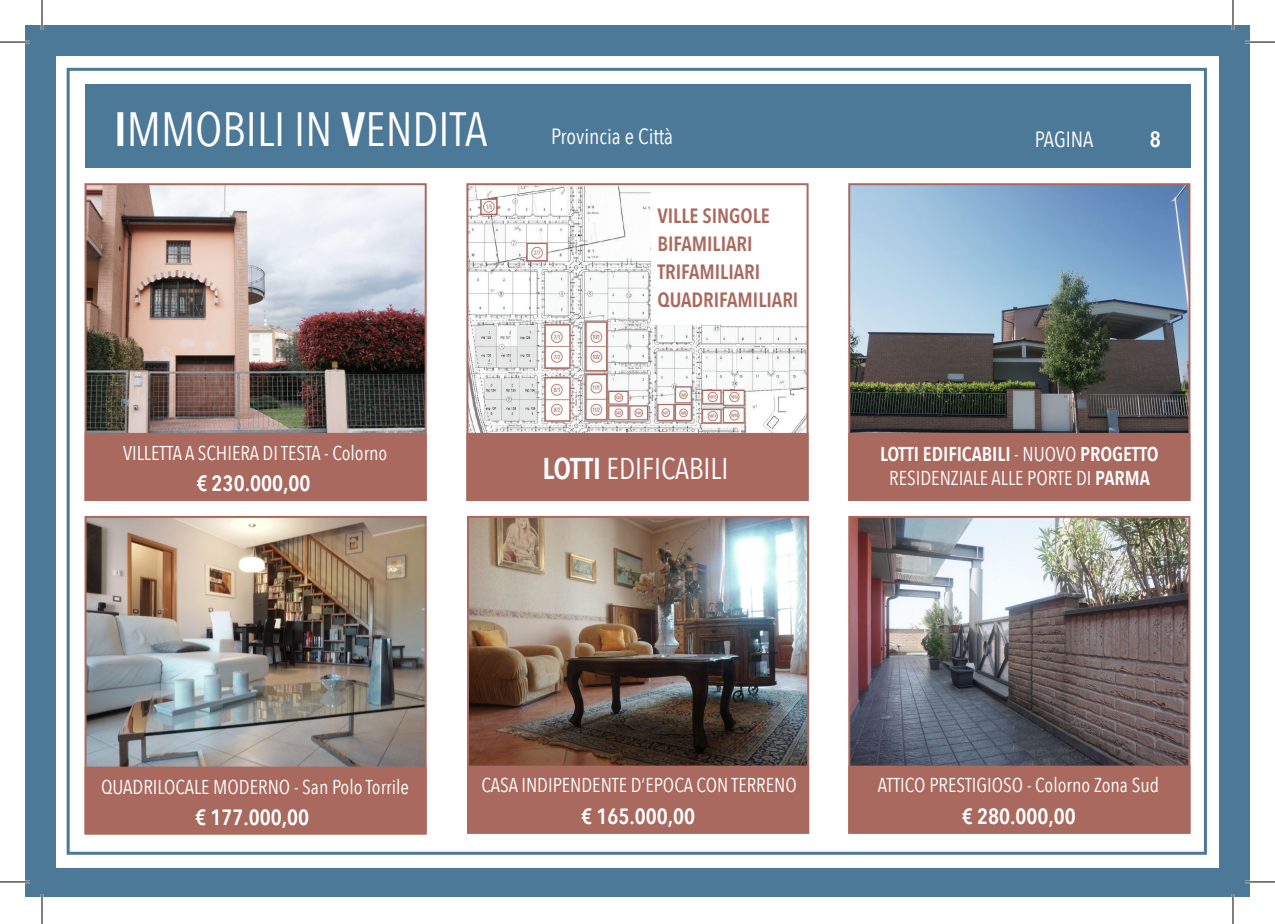
<style>
.page{position:relative;width:1275px;height:924px;background:#fff}
.page>*{position:absolute;margin:0;border:0;box-sizing:border-box;transform-origin:0 0}
.t1{font:48px "Avenir Next Condensed";color:#fff}
.t2{font:30px "Avenir Next Condensed";color:#fff}
.t3{font:600 22px "Avenir Next Condensed";color:#fff}
.t4{font:22px "Avenir Next Condensed";color:#fff}
.t5{font:600 20.6px "Avenir Next Condensed";color:#a9695e}
.t6{font:20px "Avenir Next Condensed";color:#fff}
.t7{font:600 20px "Avenir Next Condensed";color:#fff}
.s1{font-weight:600}
.s2{font-weight:400}
</style>
<div class="page">
<div style="left:25px;top:25px;width:1225px;height:870px;background:#4c7998"></div>
<div style="left:49px;top:49px;width:1177px;height:825px;background:#fff"></div>
<div style="left:42px;top:42px;width:1191px;height:839px;border:14px solid #4c7998"></div>
<div style="left:67px;top:68px;width:1140px;height:786px;background:#fff;border:3px solid #4c7998"></div>
<div style="left:85px;top:85px;width:1105px;height:83px;background:#4c7998"></div>
<img style="left:851px;top:186px;width:336px;height:246px">
<div style="left:848px;top:183px;width:342px;height:318px;border:2px solid #a9695e"></div>
<img style="left:469px;top:186px;width:336px;height:246px">
<div style="left:466px;top:183px;width:342px;height:318px;border:2px solid #a9695e"></div>
<img style="left:88px;top:518px;width:336px;height:248px">
<div style="left:85px;top:515px;width:342px;height:318px;border:2px solid #a9695e"></div>
<img style="left:88px;top:186px;width:336px;height:246px">
<div style="left:85px;top:183px;width:342px;height:318px;border:2px solid #a9695e"></div>
<img style="left:851px;top:518px;width:336px;height:247px">
<div style="left:848px;top:515px;width:342px;height:318px;border:2px solid #a9695e"></div>
<img style="left:470px;top:518px;width:336px;height:247px">
<div style="left:467px;top:515px;width:342px;height:318px;border:2px solid #a9695e"></div>
<div style="left:85px;top:766px;width:342px;height:68px;background:#a9695e;border:2px solid #a9695e"></div>
<div style="left:466px;top:432px;width:342px;height:69px;background:#a9695e;border:2px solid #a9695e"></div>
<div style="left:85px;top:432px;width:342px;height:69px;background:#a9695e;border:2px solid #a9695e"></div>
<div style="left:848px;top:432px;width:342px;height:69px;background:#a9695e;border:2px solid #a9695e"></div>
<div style="left:467px;top:765px;width:342px;height:68px;background:#a9695e;border:2px solid #a9695e"></div>
<div style="left:848px;top:765px;width:342px;height:68px;background:#a9695e;border:2px solid #a9695e"></div>
<div style="left:651px;top:186px;width:154px;height:138px;background:#fff"></div>
<hr style="left:0;top:41px;width:30px;height:2px;background:#fff">
<hr style="left:1245px;top:41px;width:30px;height:2px;background:#fff">
<hr style="left:0;top:880px;width:30px;height:2px;background:#fff">
<hr style="left:1245px;top:880px;width:30px;height:2px;background:#fff">
<hr style="left:41px;top:0;width:2px;height:30px;background:#fff">
<hr style="left:41px;top:893px;width:2px;height:30px;background:#fff">
<hr style="left:1231px;top:0;width:3px;height:30px;background:#fff">
<hr style="left:1231px;top:893px;width:3px;height:30px;background:#fff">
<hr style="left:0;top:42px;width:30px;height:1px;background:#000">
<hr style="left:1245px;top:42px;width:30px;height:1px;background:#000">
<hr style="left:0;top:881px;width:30px;height:1px;background:#000">
<hr style="left:1245px;top:881px;width:30px;height:1px;background:#000">
<hr style="left:42px;top:0;width:1px;height:30px;background:#000">
<hr style="left:42px;top:893px;width:1px;height:30px;background:#000">
<hr style="left:1232px;top:0;width:1px;height:30px;background:#000">
<hr style="left:1232px;top:893px;width:1px;height:30px;background:#000">
<p class="t1" style="left:114px;top:88px;width:375px"><span class="s1">I</span>MMOBILI IN <span class="s1">V</span>ENDITA</p>
<p class="t4" style="left:551px;top:118px;width:124px">Provincia e Città</p>
<p class="t4" style="left:1034px;top:121px;width:60px">PAGINA</p>
<p class="t3" style="left:1150px;top:121px;width:12px">8</p>
<p class="t5" style="left:657px;top:197px;width:114px">VILLE SINGOLE</p>
<p class="t5" style="left:657px;top:225px;width:97px">BIFAMILIARI</p>
<p class="t5" style="left:657px;top:253px;width:104px">TRIFAMILIARI</p>
<p class="t5" style="left:657px;top:281px;width:142px">QUADRIFAMILIARI</p>
<p class="t6" style="left:123px;top:435px;width:266px">VILLETTA A SCHIERA DI TESTA - Colorno</p>
<p class="t7" style="left:880px;top:436px;width:280px">LOTTI EDIFICABILI <span class="s2">- NUOVO</span> PROGETTO</p>
<p class="t6" style="left:889px;top:460px;width:262px">RESIDENZIALE ALLE PORTE DI <span class="s1">PARMA</span></p>
<p class="t2" style="left:542px;top:443px;width:187px"><span class="s1">LOTTI</span> EDIFICABILI</p>
<p class="t3" style="left:196px;top:464px;width:116px">€ 230.000,00</p>
<p class="t6" style="left:101px;top:769px;width:309px">QUADRILOCALE MODERNO - San Polo Torrile</p>
<p class="t3" style="left:195px;top:798px;width:116px">€ 177.000,00</p>
<p class="t6" style="left:481px;top:768px;width:317px">CASA INDIPENDENTE D’EPOCA CON TERRENO</p>
<p class="t6" style="left:877px;top:768px;width:283px">ATTICO PRESTIGIOSO - Colorno Zona Sud</p>
<p class="t3" style="left:581px;top:797px;width:116px">€ 165.000,00</p>
<p class="t3" style="left:961px;top:797px;width:116px">€ 280.000,00</p>
</div>
